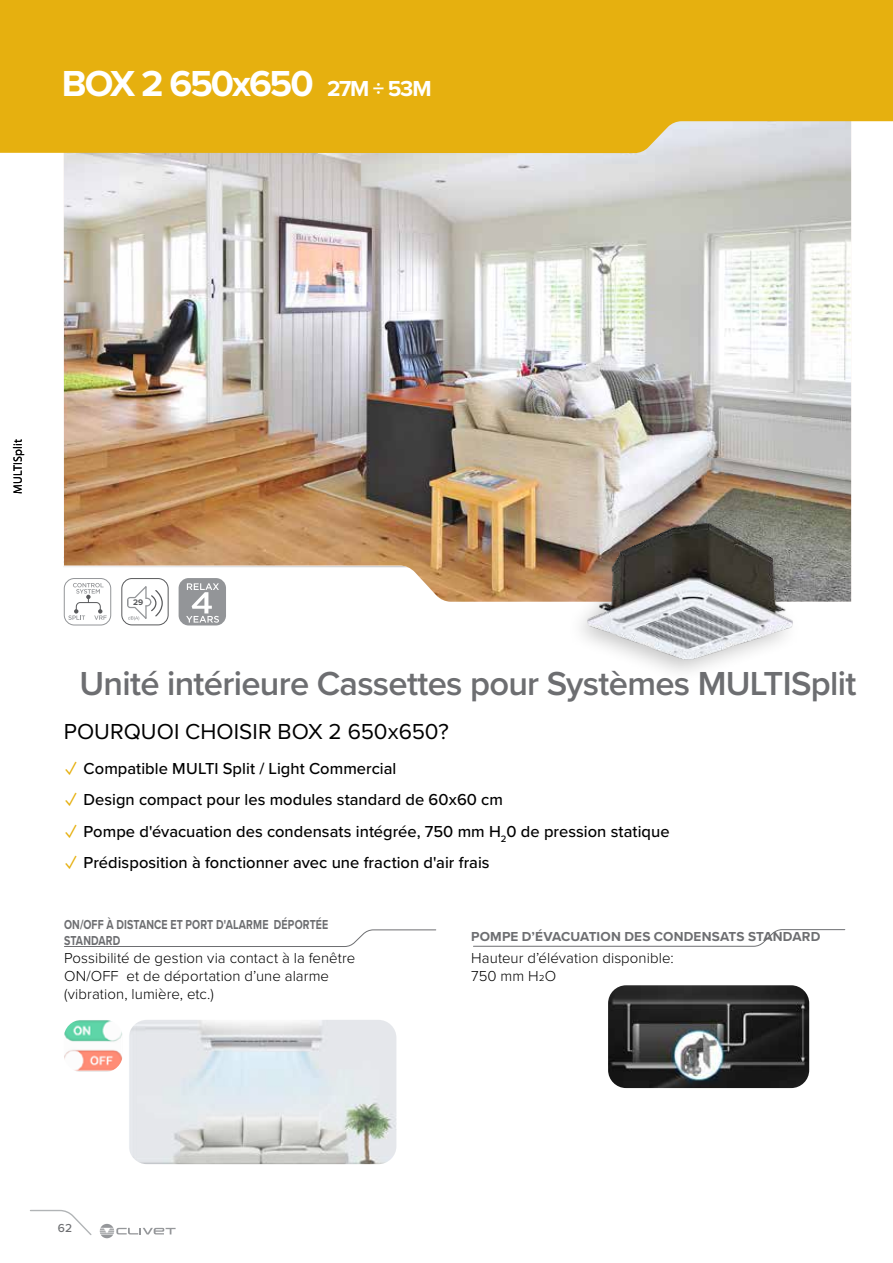
<style>
.page{position:relative;width:893px;height:1263px;background:#fff}
.page>*{position:absolute;margin:0;border:0;box-sizing:border-box;transform-origin:0 0}
.t1{font:700 37.5px "Proxima Nova";letter-spacing:-.055em;color:#fff}
.t2{font:600 34.5px "Proxima Nova";letter-spacing:-.02em;color:#6d6e71}
.t3{font:22.5px "Proxima Nova";color:#000}
.t4{font:500 16.5px "Proxima Nova";color:#000}
.t5{font:300 15px/18px "Proxima Nova";letter-spacing:.005em;color:#000}
.t6{font:700 13.5px/16.2px "Proxima Nova";letter-spacing:.015em;color:#6d6e71;scale:.78 1}
.t7{font:700 13.5px "Proxima Nova";letter-spacing:.015em;color:#6d6e71}
.t8{font:12px "Myriad Pro";letter-spacing:.005em;color:#000}
.t9{font:500 12px "Proxima Nova";color:#6d6e71}
.t10{font:700 8.4px "Proxima Nova";color:#58595b}
.s1{font-size:22.5px}
.s2{font-size:21px;color:#e6b00f}
</style>
<div class="page">
<svg style="left:30px;top:1209px;width:62px;height:26px"></svg>
<svg style="left:100px;top:1224px;width:76px;height:14px"></svg>
<div style="left:179px;top:578px;width:47px;height:47px;background:#939598;border-radius:10px"></div>
<svg style="left:186px;top:602px;width:33px;height:21px"></svg>
<div style="left:121px;top:578px;width:48px;height:47px;border:1px solid #58595b;border-radius:10px"></div>
<svg style="left:127px;top:602px;width:36px;height:19px"></svg>
<img style="left:64px;top:153px;width:787px;height:449px">
<div style="left:0;top:0;width:893px;height:153px;background:#e6b00f"></div>
<div style="left:64px;top:578px;width:47px;height:47px;background:#fff;border-radius:10px"></div>
<div style="left:64px;top:578px;width:47px;height:47px;border:1px solid #939598;border-radius:10px"></div>
<svg style="left:68px;top:583px;width:39px;height:37px"></svg>
<div style="left:565px;top:511px;width:238px;height:172px;background:#000;opacity:.24"></div>
<img style="left:586px;top:521px;width:208px;height:139px">
<img style="left:608px;top:985px;width:201px;height:103px">
<svg style="left:473px;top:929px;width:373px;height:18px"></svg>
<img style="left:129px;top:1020px;width:267px;height:144px">
<svg style="left:64px;top:929px;width:373px;height:18px"></svg>
<img style="left:64px;top:1020px;width:59px;height:52px">
<h1 class="t1" style="left:62px;top:56px;width:371px">BOX 2 650x650 <span class="s1">27M ÷ 53M</span></h1>
<p class="t8" style="left:10px;top:493px;width:56px;rotate:-90deg">MULTISplit</p>
<p class="t10" style="left:133px;top:596px;width:12px">29</p>
<h2 class="t2" style="left:79px;top:658px;width:778px">Unité intérieure Cassettes pour Systèmes MULTISplit</h2>
<h3 class="t3" style="left:64px;top:715px;width:387px">POURQUOI CHOISIR BOX 2 650x650?</h3>
<p class="t4" style="left:66px;top:756px;width:332px"><span class="s2">✓</span> Compatible MULTI Split / Light Commercial</p>
<p class="t4" style="left:66px;top:788px;width:439px"><span class="s2">✓</span> Design compact pour les modules standard de 60x60 cm</p>
<p class="t4" style="left:66px;top:819px;width:605px"><span class="s2">✓</span> Pompe d'évacuation des condensats intégrée, 750 mm H<sub>2</sub>0 de pression statique</p>
<p class="t4" style="left:66px;top:850px;width:426px"><span class="s2">✓</span> Prédisposition à fonctionner avec une fraction d'air frais</p>
<p class="t6" style="left:64px;top:916px;width:340px">ON/OFF À DISTANCE ET PORT D'ALARME DÉPORTÉE<br>STANDARD</p>
<p class="t5" style="left:64px;top:948px;width:293px">Possibilité de gestion via contact à la fenêtre<br>ON/OFF et de déportation d’une alarme (vibration, lumière, etc.)</p>
<p class="t7" style="left:471px;top:927px;width:351px">POMPE D’ÉVACUATION DES CONDENSATS STANDARD</p>
<p class="t5" style="left:471px;top:948px;width:204px">Hauteur d’élévation disponible:<br>750 mm H2O</p>
<p class="t9" style="left:58px;top:1219px;width:16px">62</p>
</div>
